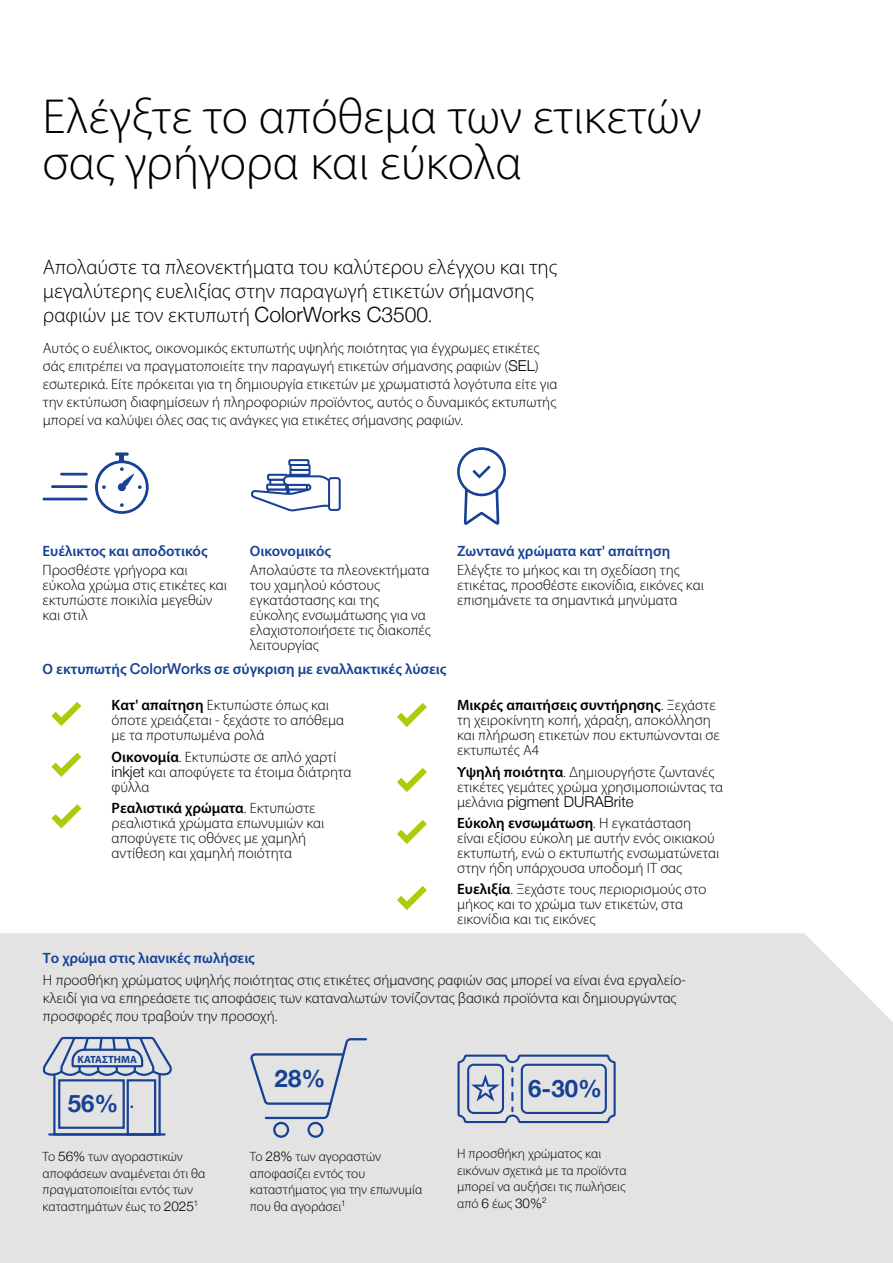
<style>
.page{position:relative;width:893px;height:1263px;background:#fff}
.page>*{position:absolute;margin:0;border:0;box-sizing:border-box;transform-origin:0 0}
.t1{font:300 49.5px/46.5px "Myriad Pro";color:#000}
.t2{font:700 24px "Helvetica Neue";color:#164194}
.t3{font:300 21px/24px "Myriad Pro";color:#000}
.t4{font:300 15px/15px "Myriad Pro";color:#000}
.t5{font:600 15px "Myriad Pro";color:#164194}
.t6{font:300 15px "Helvetica Neue";color:#000}
.t7{font:300 13.5px/16.5px "Myriad Pro";color:#000}
.t8{font:700 10.5px "Myriad Pro";color:#164194}
.s1{font-family:"Helvetica Neue"}
.s2{font-family:"Helvetica Neue";font-weight:500}
.s3{font-weight:600}
.s4{font-family:"Myriad Pro"}
</style>
<div class="page">
<div style="left:0;top:933px;width:893px;height:330px;background:#e3e3e3"></div>
<svg style="left:457px;top:447px;width:49px;height:78px"></svg>
<hr style="left:60px;top:473px;width:28px;height:2px;background:#164194">
<svg style="left:51px;top:485px;width:37px;height:3px"></svg>
<svg style="left:43px;top:498px;width:45px;height:2px"></svg>
<svg style="left:95px;top:452px;width:54px;height:62px"></svg>
<div style="left:289px;top:469px;width:22px;height:7px;border:2px solid #164194"></div>
<div style="left:289px;top:464px;width:22px;height:7px;border:2px solid #164194"></div>
<div style="left:288px;top:459px;width:21px;height:7px;border:2px solid #164194"></div>
<svg style="left:251px;top:474px;width:77px;height:38px"></svg>
<div style="left:328px;top:477px;width:13px;height:34px;border:2px solid #164194;border-radius:2px"></div>
<div style="left:53px;top:1072px;width:108px;height:63px;border:2px solid #164194"></div>
<div style="left:58px;top:1079px;width:67px;height:50px;border:2px solid #164194"></div>
<div style="left:127px;top:1079px;width:29px;height:56px;border:2px solid #164194"></div>
<hr style="left:49px;top:1133px;width:116px;height:2px;background:#164194">
<svg style="left:41px;top:1035px;width:132px;height:44px"></svg>
<svg style="left:456px;top:1053px;width:161px;height:71px"></svg>
<svg style="left:250px;top:1037px;width:118px;height:100px"></svg>
<svg style="left:51px;top:702px;width:30px;height:24px"></svg>
<svg style="left:397px;top:703px;width:30px;height:24px"></svg>
<svg style="left:397px;top:768px;width:30px;height:24px"></svg>
<svg style="left:397px;top:820px;width:30px;height:24px"></svg>
<svg style="left:397px;top:886px;width:30px;height:24px"></svg>
<svg style="left:51px;top:753px;width:30px;height:24px"></svg>
<svg style="left:51px;top:804px;width:30px;height:24px"></svg>
<h1 class="t1" style="left:43px;top:94px;width:661px">Ελέγξτε το απόθεμα των ετικετών σας γρήγορα και εύκολα</h1>
<h3 class="t3" style="left:43px;top:255px;width:516px">Απολαύστε τα πλεονεκτήματα του καλύτερου ελέγχου και της μεγαλύτερης ευελιξίας στην παραγωγή ετικετών σήμανσης ραφιών με τον εκτυπωτή <span class="s1">ColorWorks C3500</span>.</h3>
<p class="t4" style="left:43px;top:339px;width:516px;line-height:18px">Αυτός ο ευέλικτος, οικονομικός εκτυπωτής υψηλής ποιότητας για έγχρωμες ετικέτες σάς επιτρέπει να πραγματοποιείτε την παραγωγή ετικετών σήμανσης ραφιών (<span class="s1">SEL</span>) εσωτερικά. Είτε πρόκειται για τη δημιουργία ετικετών με χρωματιστά λογότυπα είτε για την εκτύπωση διαφημίσεων ή πληροφοριών προϊόντος, αυτός ο δυναμικός εκτυπωτής μπορεί να καλύψει όλες σας τις ανάγκες για ετικέτες σήμανσης ραφιών.</p>
<p class="t5" style="left:43px;top:541px;width:167px">Ευέλικτος και αποδοτικός</p>
<p class="t4" style="left:43px;top:562px;width:186px">Προσθέστε γρήγορα και εύκολα χρώμα στις ετικέτες και εκτυπώστε ποικιλία μεγεθών και στιλ</p>
<p class="t5" style="left:250px;top:541px;width:83px">Οικονομικός</p>
<p class="t4" style="left:250px;top:562px;width:182px">Απολαύστε τα πλεονεκτήματα του χαμηλού κόστους εγκατάστασης και της εύκολης ενσωμάτωσης για να ελαχιστοποιήσετε τις διακοπές λειτουργίας</p>
<p class="t5" style="left:43px;top:659px;width:405px">Ο εκτυπωτής <span class="s2">ColorWorks</span> σε σύγκριση με εναλλακτικές λύσεις</p>
<p class="t4" style="left:112px;top:698px;width:234px"><span class="s3">Κατ' απαίτηση</span> Εκτυπώστε όπως και όποτε χρειάζεται - ξεχάστε το απόθεμα με τα προτυπωμένα ρολά</p>
<p class="t4" style="left:112px;top:749px;width:241px"><span class="s3">Οικονομία</span>. Εκτυπώστε σε απλό χαρτί <span class="s1">inkjet</span> και αποφύγετε τα έτοιμα διάτρητα φύλλα</p>
<p class="t4" style="left:112px;top:801px;width:214px"><span class="s3">Ρεαλιστικά χρώματα</span>. Εκτυπώστε ρεαλιστικά χρώματα επωνυμιών και αποφύγετε τις οθόνες με χαμηλή αντίθεση και χαμηλή ποιότητα</p>
<p class="t5" style="left:457px;top:541px;width:215px">Ζωντανά χρώματα κατ' απαίτηση</p>
<p class="t4" style="left:457px;top:562px;width:248px">Ελέγξτε το μήκος και τη σχεδίαση της ετικέτας, προσθέστε εικονίδια, εικόνες και επισημάνετε τα σημαντικά μηνύματα</p>
<p class="t4" style="left:457px;top:698px;width:264px"><span class="s3">Μικρές απαιτήσεις συντήρησης</span>. Ξεχάστε τη χειροκίνητη κοπή, χάραξη, αποκόλληση και πλήρωση ετικετών που εκτυπώνονται σε εκτυπωτές Α4</p>
<p class="t4" style="left:457px;top:764px;width:267px"><span class="s3">Υψηλή ποιότητα</span>. Δημιουργήστε ζωντανές ετικέτες γεμάτες χρώμα χρησιμοποιώντας τα</p>
<p class="t6" style="left:457px;top:789px;width:178px"><span class="s4">μελάνια</span> pigment DURABrite</p>
<p class="t4" style="left:457px;top:816px;width:264px"><span class="s3">Εύκολη ενσωμάτωση</span>. Η εγκατάσταση είναι εξίσου εύκολη με αυτήν ενός οικιακού εκτυπωτή, ενώ ο εκτυπωτής ενσωματώνεται στην ήδη υπάρχουσα υποδομή ΙΤ σας</p>
<p class="t4" style="left:457px;top:882px;width:251px"><span class="s3">Ευελιξία</span>. Ξεχάστε τους περιορισμούς στο μήκος και το χρώμα των ετικετών, στα εικονίδια και τις εικόνες</p>
<p class="t5" style="left:43px;top:948px;width:213px">Το χρώμα στις λιανικές πωλήσεις</p>
<p class="t4" style="left:43px;top:971px;width:644px;line-height:18px">Η προσθήκη χρώματος υψηλής ποιότητας στις ετικέτες σήμανσης ραφιών σας μπορεί να είναι ένα εργαλείο&shy;κλειδί για να επηρεάσετε τις αποφάσεις των καταναλωτών τονίζοντας βασικά προϊόντα και δημιουργώντας προσφορές που τραβούν την προσοχή.</p>
<p class="t8" style="left:78px;top:1053px;width:61px">ΚΑΤΑΣΤΗΜΑ</p>
<h2 class="t2" style="left:68px;top:1085px;width:52px">56%</h2>
<h2 class="t2" style="left:275px;top:1060px;width:52px">28%</h2>
<h2 class="t2" style="left:528px;top:1070px;width:75px">6-30%</h2>
<p class="t7" style="left:43px;top:1149px;width:164px">Το <span class="s1">56%</span> των αγοραστικών αποφάσεων αναμένεται ότι θα πραγματοποιείται εντός των καταστημάτων έως το <span class="s1">2025</span><sup>1</sup></p>
<p class="t7" style="left:250px;top:1149px;width:174px">Το <span class="s1">28%</span> των αγοραστών αποφασίζει εντός του καταστήματος για την επωνυμία που θα αγοράσει<sup>1</sup></p>
<p class="t7" style="left:457px;top:1146px;width:171px">Η προσθήκη χρώματος και εικόνων σχετικά με τα προϊόντα μπορεί να αυξήσει τις πωλήσεις από <span class="s1">6</span> έως <span class="s1">30%</span><sup>2</sup></p>
</div>
